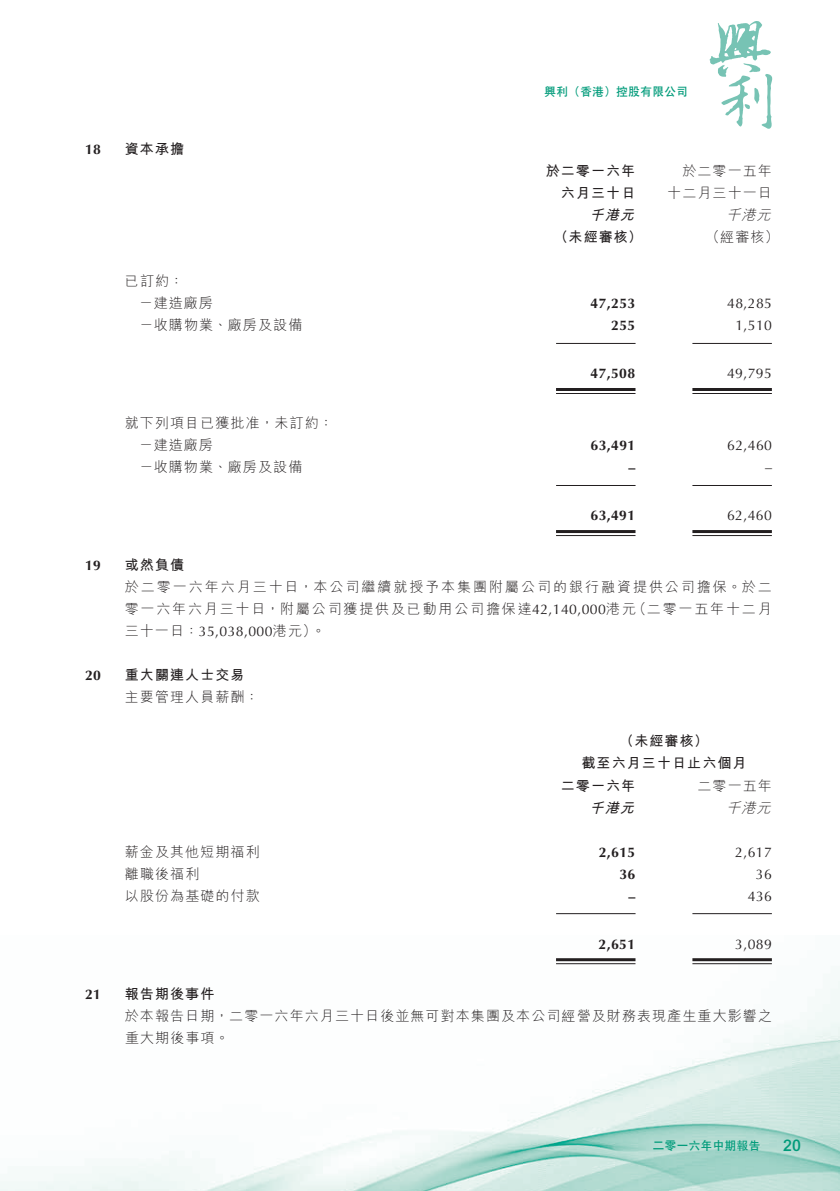
<style>
.page{position:relative;width:840px;height:1191px;background:#fff}
.page>*{position:absolute;margin:0;border:0;box-sizing:border-box;transform-origin:0 0}
.t1{font:500 16px "Arial MT Std";color:#009b7a}
.t2{font:300 14px/22px "M Hei HK";letter-spacing:.08em;color:#231f20}
.t3{font:14px "Optima LT Std";letter-spacing:.03em;color:#231f20}
.t4{font:700 14px/22px "M Hei HK";letter-spacing:.08em;color:#231f20;text-align:center}
.t5{font:300 14px/22px "M Hei HK";letter-spacing:.14em;color:#231f20;text-align:right}
.t6{font:700 14px "Optima LT Std";letter-spacing:.03em;color:#231f20}
.t7{font:300 14px/22px "M Hei HK";letter-spacing:.13em;color:#231f20}
.t8{font:italic 300 14px "M Hei HK";color:#231f20}
.t9{font:italic 700 14px "M Hei HK";color:#231f20}
.t10{font:700 12px "C Hei 2 HK";color:#009b7a}
.s1{font-family:"Optima LT Std";font-weight:400}
.s2{font-family:"M Hei HK";font-weight:300}
</style>
<div class="page">
<img style="left:0;top:958px;width:839px;height:233px">
<svg style="left:709px;top:21px;width:63px;height:108px"></svg>
<hr style="left:555px;top:343px;width:80px;height:1px;background:#231f20">
<hr style="left:692px;top:343px;width:79px;height:1px;background:#231f20">
<hr style="left:555px;top:388px;width:80px;height:3px;background:#231f20">
<hr style="left:555px;top:393px;width:80px;height:1px;background:#231f20">
<hr style="left:692px;top:388px;width:79px;height:3px;background:#231f20">
<hr style="left:692px;top:393px;width:79px;height:1px;background:#231f20">
<hr style="left:555px;top:485px;width:80px;height:1px;background:#231f20">
<hr style="left:692px;top:485px;width:79px;height:1px;background:#231f20">
<hr style="left:555px;top:530px;width:80px;height:3px;background:#231f20">
<hr style="left:555px;top:535px;width:80px;height:1px;background:#231f20">
<hr style="left:692px;top:530px;width:79px;height:3px;background:#231f20">
<hr style="left:692px;top:535px;width:79px;height:1px;background:#231f20">
<hr style="left:555px;top:913px;width:80px;height:1px;background:#231f20">
<hr style="left:692px;top:913px;width:79px;height:1px;background:#231f20">
<hr style="left:555px;top:958px;width:80px;height:3px;background:#231f20">
<hr style="left:555px;top:963px;width:80px;height:1px;background:#231f20">
<hr style="left:692px;top:958px;width:79px;height:3px;background:#231f20">
<hr style="left:692px;top:963px;width:79px;height:1px;background:#231f20">
<p class="t10" style="left:543px;top:83px;width:145px">興利（香港）控股有限公司</p>
<p class="t6" style="left:85px;top:141px;width:17px">18</p>
<p class="t4" style="left:125px;top:137px;width:61px">資本承擔</p>
<p class="t4" style="left:545px;top:159px;width:91px">於二零一六年</p>
<p class="t2" style="left:682px;top:160px;width:91px">於二零一五年</p>
<p class="t4" style="left:560px;top:181px;width:76px">六月三十日</p>
<p class="t2" style="left:667px;top:182px;width:106px">十二月三十一日</p>
<p class="t9" style="left:589px;top:205px;width:51px">千港元</p>
<p class="t8" style="left:725px;top:205px;width:51px">千港元</p>
<p class="t4" style="left:554px;top:225px;width:90px">（未經審核）</p>
<p class="t2" style="left:705px;top:226px;width:74px">（經審核(</p>
<p class="t2" style="left:125px;top:270px;width:60px">已訂約：</p>
<p class="t2" style="left:139px;top:292px;width:75px">－建造廠房</p>
<p class="t6" style="left:590px;top:295px;width:46px">47,253</p>
<p class="t3" style="left:726px;top:295px;width:46px">48,285</p>
<p class="t2" style="left:139px;top:314px;width:164px">－收購物業、廠房及設備</p>
<p class="t6" style="left:611px;top:317px;width:26px">255</p>
<p class="t3" style="left:735px;top:317px;width:38px">1,510</p>
<p class="t6" style="left:590px;top:365px;width:46px">47,508</p>
<p class="t3" style="left:726px;top:365px;width:46px">49,795</p>
<p class="t2" style="left:125px;top:412px;width:210px">就下列項目已獲批准，未訂約：</p>
<p class="t2" style="left:139px;top:434px;width:75px">－建造廠房</p>
<p class="t6" style="left:590px;top:437px;width:46px">63,491</p>
<p class="t3" style="left:726px;top:437px;width:46px">62,460</p>
<p class="t2" style="left:139px;top:456px;width:164px">－收購物業、廠房及設備</p>
<p class="t6" style="left:628px;top:459px;width:8px">–</p>
<p class="t3" style="left:764px;top:459px;width:8px">–</p>
<p class="t6" style="left:590px;top:507px;width:46px">63,491</p>
<p class="t3" style="left:726px;top:507px;width:46px">62,460</p>
<p class="t6" style="left:85px;top:557px;width:17px">19</p>
<p class="t4" style="left:125px;top:553px;width:61px">或然負債</p>
<p class="t6" style="left:85px;top:667px;width:17px">20</p>
<p class="t5" style="left:125px;top:576px;width:648px">於二零一六年六月三十日，本公司繼續就授予本集團附屬公司的銀行融資提供公司擔保。於二（二零一五年十二月</p>
<p class="t7" style="left:311px;top:598px;width:326px;text-indent:-187px">零一六年六月三十日，附屬公司獲提供及已動用公司擔保達<span class="s1">42,140,000</span>港元。</p>
<p class="t3" style="left:125px;top:623px;width:193px"><span class="s2">三十一日：</span>35,038,000<span class="s2">港元(</span></p>
<p class="t4" style="left:125px;top:663px;width:121px">重大關連人士交易</p>
<p class="t2" style="left:125px;top:686px;width:136px">主要管理人員薪酬：</p>
<p class="t4" style="left:581px;top:729px;width:166px">（未經審核(<br>截至六月三十日止六個月</p>
<p class="t2" style="left:697px;top:774px;width:76px">二零一五年</p>
<p class="t4" style="left:560px;top:773px;width:76px">二零一六年</p>
<p class="t9" style="left:589px;top:797px;width:51px">千港元</p>
<p class="t8" style="left:725px;top:797px;width:51px">千港元</p>
<p class="t2" style="left:125px;top:840px;width:136px">薪金及其他短期福利</p>
<p class="t6" style="left:598px;top:843px;width:38px">2,615</p>
<p class="t3" style="left:734px;top:843px;width:38px">2,617</p>
<p class="t2" style="left:125px;top:862px;width:76px">離職後福利</p>
<p class="t6" style="left:619px;top:865px;width:17px">36</p>
<p class="t3" style="left:755px;top:865px;width:17px">36</p>
<p class="t2" style="left:125px;top:884px;width:136px">以股份為基礎的付款</p>
<p class="t6" style="left:628px;top:887px;width:8px">–</p>
<p class="t3" style="left:747px;top:887px;width:26px">436</p>
<p class="t6" style="left:598px;top:935px;width:38px">2,651</p>
<p class="t3" style="left:734px;top:935px;width:38px">3,089</p>
<p class="t6" style="left:85px;top:985px;width:17px">21</p>
<p class="t4" style="left:125px;top:981px;width:91px">報告期後事件</p>
<p class="t2" style="left:125px;top:1004px;width:648px">於本報告日期，二零一六年六月三十日後並無可對本集團及本公司經營及財務表現產生重大影響之重大期後事項。</p>
<p class="t10" style="left:652px;top:1137px;width:109px">二零一六年中期報告</p>
<p class="t1" style="left:782px;top:1136px;width:19px">20</p>
</div>
